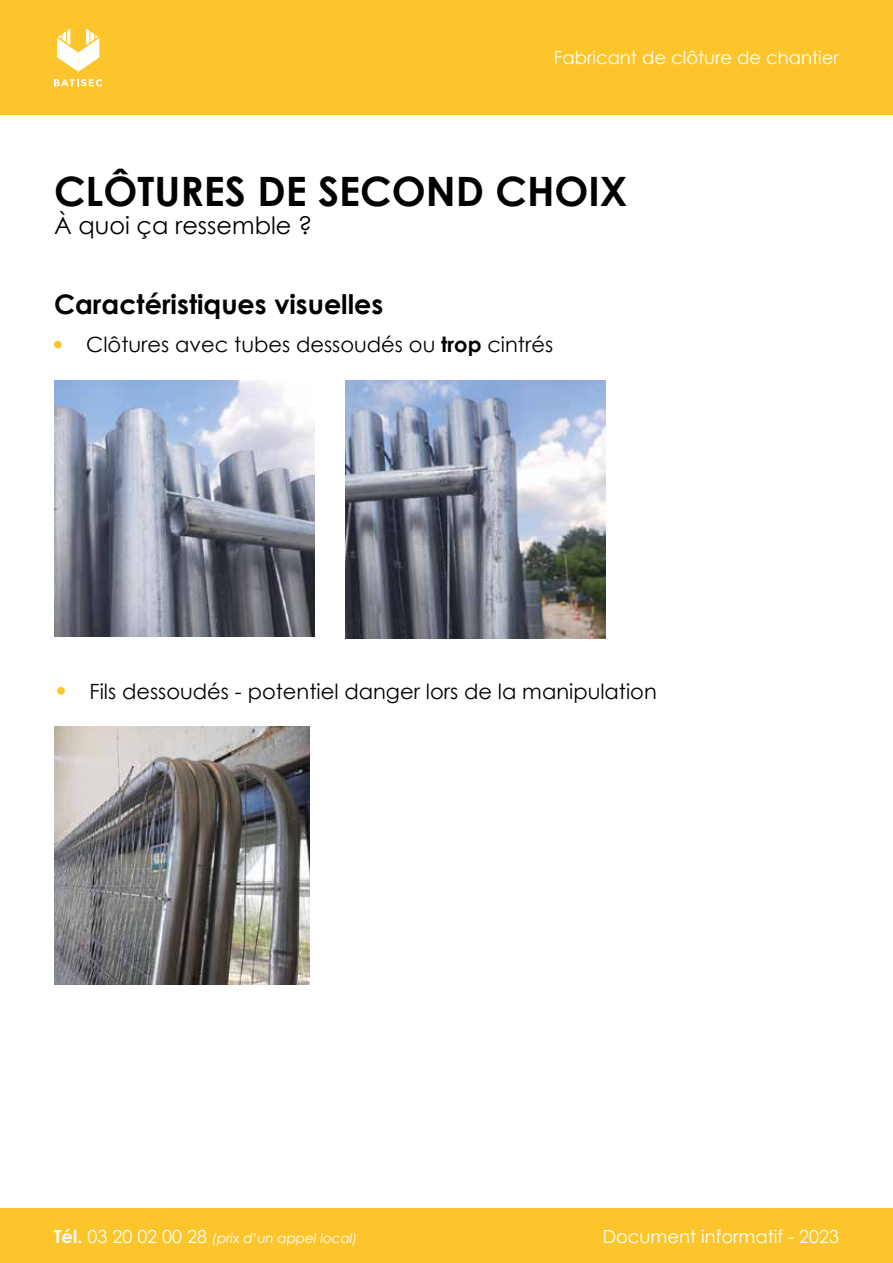
<style>
.page{position:relative;width:893px;height:1263px;background:#fff}
.page>*{position:absolute;margin:0;border:0;box-sizing:border-box;transform-origin:0 0}
.t1{font:700 40.5px "Century Gothic";color:#000}
.t2{font:700 27px "Century Gothic";color:#000}
.t3{font:24px "Century Gothic";color:#000}
.t4{font:21px "Century Gothic";color:#000}
.t5{font:18px "Century Gothic";color:#fff}
.t6{font:italic 13.5px "Century Gothic";color:#fff}
.s1{font-weight:700}
.s2{font-weight:700;font-style:normal;font-size:18px}
.s3{font-style:normal;font-size:18px}
</style>
<div class="page">
<div style="left:0;top:0;width:893px;height:115px;background:#fdc52c"></div>
<svg style="left:57px;top:28px;width:42px;height:44px"></svg>
<svg style="left:54px;top:79px;width:48px;height:7px"></svg>
<div style="left:0;top:1209px;width:893px;height:54px;background:#fdc52c"></div>
<div style="left:57px;top:687px;width:8px;height:8px;background:#fdc52c;border-radius:50%"></div>
<img style="left:54px;top:727px;width:256px;height:258px">
<div style="left:54px;top:341px;width:8px;height:7px;background:#fdc52c;border-radius:50%"></div>
<img style="left:54px;top:381px;width:261px;height:255px">
<img style="left:345px;top:381px;width:261px;height:257px">
<p class="t5" style="left:554px;top:45px;width:287px">Fabricant de clôture de chantier</p>
<h1 class="t1" style="left:54px;top:160px;width:575px">CLÔTURES DE SECOND CHOIX</h1>
<p class="t3" style="left:54px;top:209px;width:260px">À quoi ça ressemble ?</p>
<p class="t2" style="left:54px;top:283px;width:331px">Caractéristiques visuelles</p>
<p class="t4" style="left:86px;top:330px;width:468px">Clôtures avec tubes dessoudés ou <span class="s1">trop</span> cintrés</p>
<p class="t4" style="left:90px;top:676px;width:569px">Fils dessoudés - potentiel danger lors de la manipulation</p>
<p class="t6" style="left:54px;top:1228px;width:305px"><span class="s2">Tél.</span> <span class="s3">03 20 02 00 28</span> (prix d’un appel local)</p>
<p class="t5" style="left:603px;top:1224px;width:238px">Document informatif - 2023</p>
</div>
